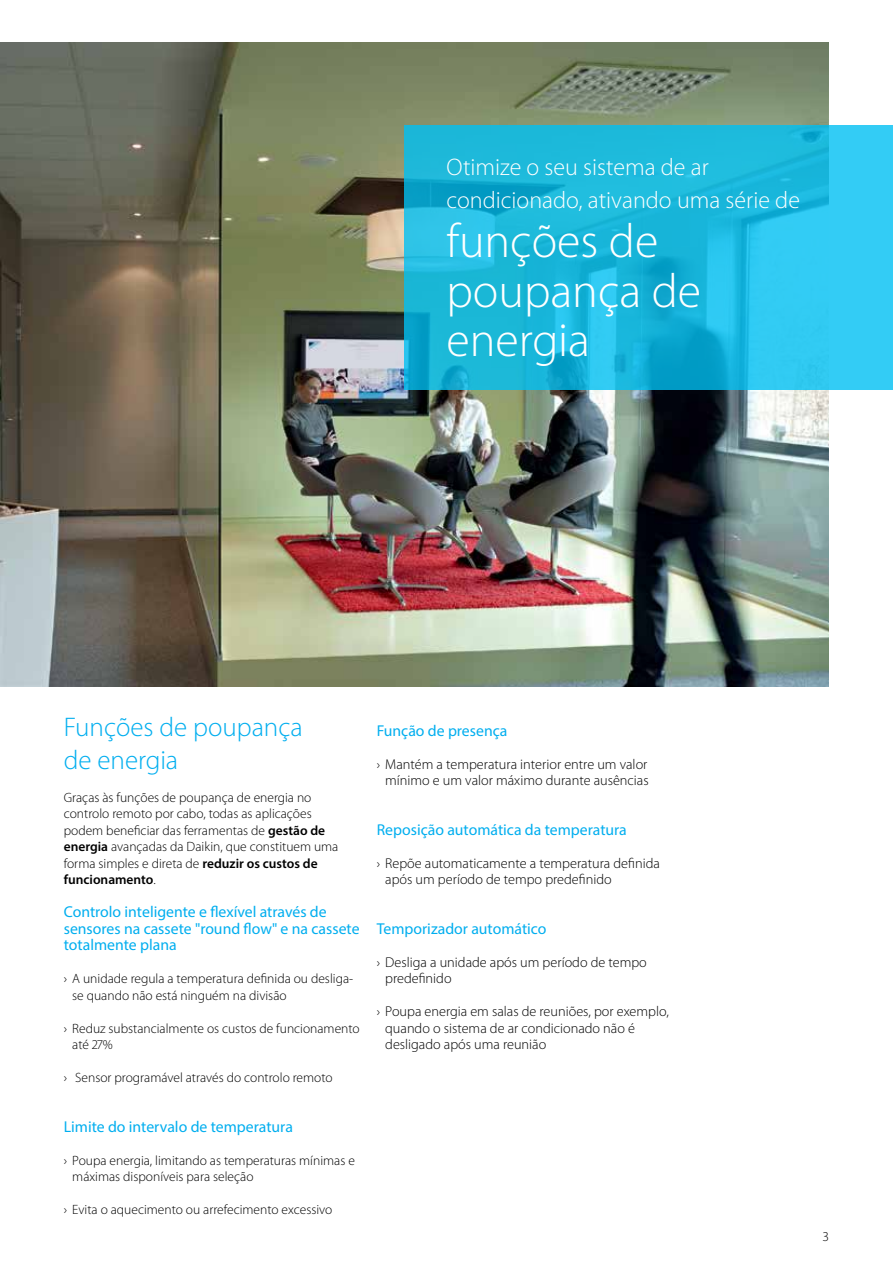
<style>
.page{position:relative;width:893px;height:1263px;background:#fff}
.page>*{position:absolute;margin:0;border:0;box-sizing:border-box;transform-origin:0 0}
.t1{font:300 48px/49.5px "Myriad Pro";color:#fff}
.t2{font:300 27px/33px "Myriad Pro";color:#00aeef}
.t3{font:300 24px/33px "Myriad Pro";color:#fff}
.t4{font:15.75px/16.5px "Myriad Pro";color:#00aeef}
.t5{font:300 14.25px/16.5px "Myriad Pro";color:#000}
.t6{font:300 13.5px/16.5px "Myriad Pro";color:#000}
.s1{font-weight:600}
.s2{font-size:13.5px}
</style>
<div class="page">
<img style="left:0;top:43px;width:829px;height:643px">
<svg style="left:404px;top:125px;width:489px;height:264px;background:#1fbbe0"></svg>
<h3 class="t3" style="left:446px;top:150px;width:355px">Otimize o seu sistema de ar condicionado, ativando uma série de</h3>
<h1 class="t1" style="left:446px;top:217px;width:256px">funções de poupança de energia</h1>
<h2 class="t2" style="left:64px;top:710px;width:240px">Funções de poupança de energia</h2>
<p class="t6" style="left:64px;top:789px;width:276px">Graças às funções de poupança de energia no controlo remoto por cabo, todas as aplicações podem beneficiar das ferramentas de <span class="s1">gestão de energia</span> avançadas da Daikin, que constituem uma forma simples e direta de <span class="s1">reduzir os custos de funcionamento</span>.</p>
<p class="t4" style="left:64px;top:903px;width:297px">Controlo inteligente e flexível através de sensores na cassete "round flow" e na cassete totalmente plana</p>
<p class="t6" style="left:72px;top:970px;width:282px;text-indent:-9px">› A unidade regula a temperatura definida ou desliga&shy;se quando não está ninguém na divisão</p>
<p class="t6" style="left:72px;top:1020px;width:289px;text-indent:-9px">› Reduz substancialmente os custos de funcionamento até 27%</p>
<p class="t6" style="left:64px;top:1069px;width:270px">› Sensor programável através do controlo remoto</p>
<p class="t4" style="left:64px;top:1118px;width:231px">Limite do intervalo de temperatura</p>
<p class="t6" style="left:72px;top:1152px;width:284px;text-indent:-9px">› Poupa energia, limitando as temperaturas mínimas e máximas disponíveis para seleção</p>
<p class="t6" style="left:64px;top:1201px;width:270px">› Evita o aquecimento ou arrefecimento excessivo</p>
<p class="t4" style="left:377px;top:722px;width:132px">Função de presença</p>
<p class="t5" style="left:377px;top:756px;width:273px;text-align:center"><span class="s2">›</span> Mantém a temperatura interior entre um valor mínimo e um valor máximo durante ausências</p>
<p class="t4" style="left:377px;top:821px;width:252px">Reposição automática da temperatura</p>
<p class="t5" style="left:385px;top:855px;width:276px;text-indent:-9px"><span class="s2">›</span> Repõe automaticamente a temperatura definida após um período de tempo predefinido</p>
<p class="t4" style="left:377px;top:920px;width:171px">Temporizador automático</p>
<p class="t5" style="left:385px;top:954px;width:263px;text-indent:-9px"><span class="s2">›</span> Desliga a unidade após um período de tempo predefinido</p>
<p class="t5" style="left:385px;top:1003px;width:285px;text-indent:-9px"><span class="s2">›</span> Poupa energia em salas de reuniões, por exemplo, quando o sistema de ar condicionado não é desligado após uma reunião</p>
<p class="t6" style="left:823px;top:1228px;width:8px">3</p>
</div>
